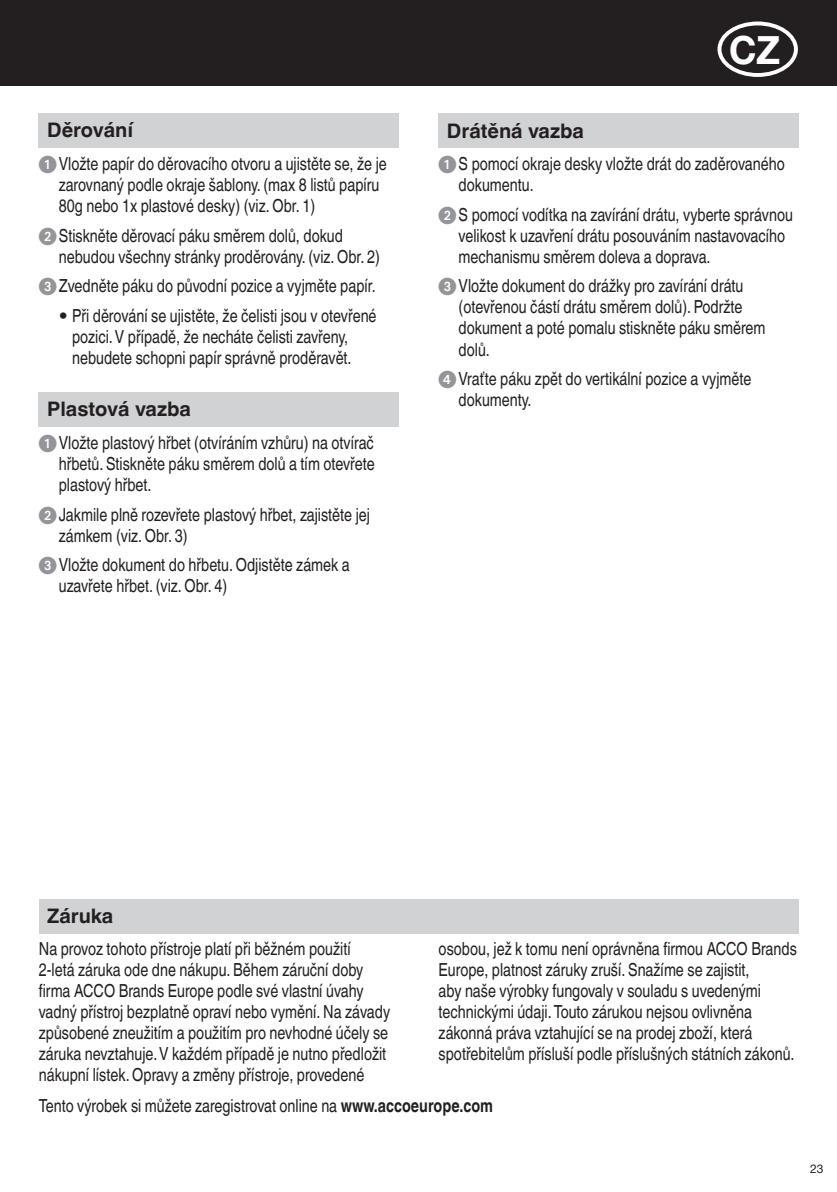
<style>
.page{position:relative;width:837px;height:1192px;background:#fff}
.page>*{position:absolute;margin:0;border:0;box-sizing:border-box;transform-origin:0 0}
.t1{font:700 39px "Helvetica Neue";color:#fff;scale:.95 1}
.t2{font:700 20px "Helvetica Linotype";color:#231f20}
.t3{font:18px/21px "Helvetica Linotype";color:#231f20;scale:.8 1}
.t4{font:12px "Helvetica Neue";color:#231f20}
.s1{font-family:"European Pi One";color:#939598}
.s2{font-family:"Helvetica Neue";font-weight:300;font-stretch:condensed}
.s3{font-weight:700}
</style>
<div class="page">
<div style="left:0;top:0;width:837px;height:85px;background:#231f20"></div>
<div style="left:39px;top:899px;width:760px;height:34px;background:#d1d2d4"></div>
<div style="left:39px;top:114px;width:360px;height:34px;background:#d1d2d4"></div>
<div style="left:39px;top:392px;width:360px;height:34px;background:#d1d2d4"></div>
<div style="left:439px;top:114px;width:360px;height:34px;background:#d1d2d4"></div>
<p class="t2" style="left:47px;top:119px;width:88px">Děrování</p>
<p class="t3" style="left:59px;top:154px;width:411px;text-indent:-20px"><span class="s1">1</span>Vložte papír do děrovacího otvoru a ujistěte se, že je zarovnaný podle okraje šablony. (max 8 listů papíru<br>80g nebo 1x plastové desky) (viz. Obr. 1)</p>
<p class="t3" style="left:59px;top:225px;width:403px;text-indent:-20px"><span class="s1">2</span>Stiskněte děrovací páku směrem dolů, dokud nebudou všechny stránky proděrovány. (viz. Obr. 2)</p>
<p class="t3" style="left:39px;top:276px;width:423px"><span class="s1">3</span>Zvedněte páku do původní pozice a vyjměte papír.</p>
<p class="t3" style="left:72px;top:305px;width:382px;text-indent:-13px"><span class="s2">•</span> Při děrování se ujistěte, že čelisti jsou v otevřené pozici. V případě, že necháte čelisti zavřeny, nebudete schopni papír správně proděravět.</p>
<p class="t2" style="left:47px;top:397px;width:145px">Plastová vazba</p>
<p class="t3" style="left:59px;top:432px;width:396px;text-align:justify;text-indent:-20px"><span class="s1">1</span>Vložte plastový hřbet (otvíráním vzhůru) na otvírač hřbetů. Stiskněte páku směrem dolů a tím otevřete plastový hřbet.</p>
<p class="t3" style="left:59px;top:504px;width:390px;text-indent:-20px"><span class="s1">2</span>Jakmile plně rozevřete plastový hřbet, zajistěte jej zámkem (viz. Obr. 3)</p>
<p class="t3" style="left:59px;top:554px;width:365px;text-indent:-20px"><span class="s1">3</span>Vložte dokument do hřbetu. Odjistěte zámek a uzavřete hřbet. (viz. Obr. 4)</p>
<h1 class="t1" style="left:717px;top:26px;width:88px">□C Z</h1>
<p class="t2" style="left:447px;top:119px;width:139px">Drátěná vazba</p>
<p class="t3" style="left:459px;top:154px;width:409px;text-indent:-20px"><span class="s1">1</span>S pomocí okraje desky vložte drát do zaděrovaného dokumentu.</p>
<p class="t3" style="left:459px;top:204px;width:419px;text-indent:-20px"><span class="s1">2</span>S pomocí vodítka na zavírání drátu, vyberte správnou velikost k uzavření drátu posouváním nastavovacího mechanismu směrem doleva a doprava.</p>
<p class="t3" style="left:459px;top:276px;width:385px;text-indent:-20px"><span class="s1">3</span>Vložte dokument do drážky pro zavírání drátu (otevřenou částí drátu směrem dolů). Podržte dokument a poté pomalu stiskněte páku směrem dolů.</p>
<p class="t3" style="left:459px;top:368px;width:368px;text-indent:-20px"><span class="s1">4</span>Vraťte páku zpět do vertikální pozice a vyjměte dokumenty.</p>
<p class="t2" style="left:47px;top:904px;width:68px">Záruka</p>
<p class="t3" style="left:39px;top:938px;width:441px">Na provoz tohoto přístroje platí při běžném použití 2-letá záruka ode dne nákupu. Během záruční doby firma ACCO Brands Europe podle své vlastní úvahy vadný přístroj bezplatně opraví nebo vymění. Na závady způsobené zneužitím a použitím pro nevhodné účely se záruka nevztahuje. V každém případě je nutno předložit nákupní lístek. Opravy a změny přístroje, provedené</p>
<p class="t3" style="left:439px;top:938px;width:449px">osobou, jež k tomu není oprávněna firmou ACCO Brands Europe, platnost záruky zruší. Snažíme se zajistit,<br>aby naše výrobky fungovaly v souladu s uvedenými technickými údaji. Touto zárukou nejsou ovlivněna zákonná práva vztahující se na prodej zboží, která spotřebitelům přísluší podle příslušných státních zákonů.</p>
<p class="t3" style="left:39px;top:1095px;width:569px">Tento výrobek si můžete zaregistrovat online na <span class="s3">www.accoeurope.com</span></p>
<p class="t4" style="left:810px;top:1161px;width:15px">23</p>
</div>
